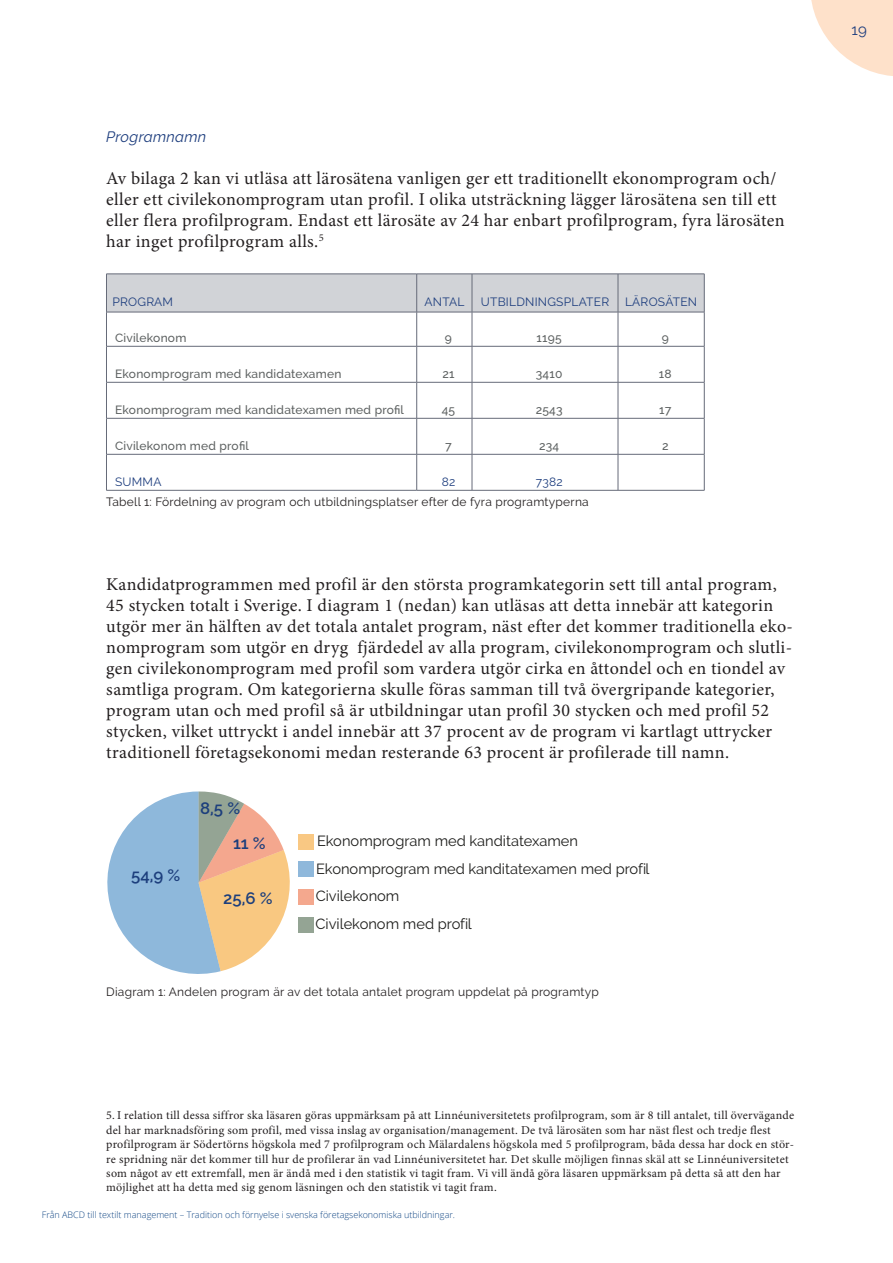
<style>
.page{position:relative;width:893px;height:1263px;background:#fff}
.page>*{position:absolute;margin:0;border:0;box-sizing:border-box;transform-origin:0 0}
.t1{font:18px/21px "Minion Pro";letter-spacing:.02em;color:#231f20}
.t2{font:600 16.8px "Raleway";color:#1d3f7d}
.Underrubrik2{font:italic 15px "Raleway";letter-spacing:.02em;color:#1e3e7e}
.t3{font:15px "Raleway";color:#1e3e7e}
.t4{font:14.7px/27.8px "Raleway";color:#1d1d1b}
.t5{font:12px/14.4px "Minion Pro";letter-spacing:.02em;color:#231f20}
.t6{font:12px "Raleway";letter-spacing:.02em;color:#231f20}
.Byline_Title_-_Align{font:500 12px "Raleway";letter-spacing:.02em;color:#5d6161}
.Chapter_Title_-_Alig{font:12px "Raleway";letter-spacing:.02em;color:#1e3e7e}
.t7{font:300 9px "Open Sans";color:#124785}
</style>
<div class="page">
<svg style="left:811px;top:0;width:82px;height:76px"></svg>
<div style="left:107px;top:275px;width:597px;height:37px;background:#d1d3d7"></div>
<hr style="left:106px;top:274px;width:1px;height:38px;background:#666b79">
<hr style="left:416px;top:274px;width:1px;height:38px;background:#666b79">
<hr style="left:472px;top:274px;width:1px;height:38px;background:#666b79">
<hr style="left:618px;top:274px;width:1px;height:38px;background:#666b79">
<hr style="left:704px;top:274px;width:1px;height:38px;background:#666b79">
<hr style="left:106px;top:312px;width:311px;height:1px;background:#666b79">
<hr style="left:417px;top:312px;width:55px;height:1px;background:#666b79">
<hr style="left:416px;top:312px;width:1px;height:34px;background:#666b79">
<hr style="left:472px;top:312px;width:146px;height:1px;background:#666b79">
<hr style="left:472px;top:312px;width:1px;height:34px;background:#666b79">
<hr style="left:618px;top:312px;width:86px;height:1px;background:#666b79">
<hr style="left:618px;top:312px;width:1px;height:34px;background:#666b79">
<hr style="left:704px;top:312px;width:1px;height:34px;background:#666b79">
<hr style="left:106px;top:346px;width:311px;height:1px;background:#666b79">
<hr style="left:106px;top:346px;width:1px;height:36px;background:#666b79">
<hr style="left:417px;top:346px;width:55px;height:1px;background:#666b79">
<hr style="left:416px;top:346px;width:1px;height:36px;background:#666b79">
<hr style="left:472px;top:346px;width:146px;height:1px;background:#666b79">
<hr style="left:472px;top:346px;width:1px;height:36px;background:#666b79">
<hr style="left:618px;top:346px;width:86px;height:1px;background:#666b79">
<hr style="left:618px;top:346px;width:1px;height:36px;background:#666b79">
<hr style="left:704px;top:346px;width:1px;height:36px;background:#666b79">
<hr style="left:106px;top:382px;width:311px;height:1px;background:#666b79">
<hr style="left:106px;top:382px;width:1px;height:36px;background:#666b79">
<hr style="left:417px;top:382px;width:55px;height:1px;background:#666b79">
<hr style="left:416px;top:382px;width:1px;height:36px;background:#666b79">
<hr style="left:472px;top:382px;width:146px;height:1px;background:#666b79">
<hr style="left:472px;top:382px;width:1px;height:36px;background:#666b79">
<hr style="left:618px;top:382px;width:86px;height:1px;background:#666b79">
<hr style="left:618px;top:382px;width:1px;height:36px;background:#666b79">
<hr style="left:704px;top:382px;width:1px;height:36px;background:#666b79">
<hr style="left:106px;top:418px;width:311px;height:1px;background:#666b79">
<hr style="left:106px;top:418px;width:1px;height:36px;background:#666b79">
<hr style="left:417px;top:418px;width:55px;height:1px;background:#666b79">
<hr style="left:416px;top:418px;width:1px;height:36px;background:#666b79">
<hr style="left:472px;top:418px;width:146px;height:1px;background:#666b79">
<hr style="left:472px;top:418px;width:1px;height:36px;background:#666b79">
<hr style="left:618px;top:418px;width:86px;height:1px;background:#666b79">
<hr style="left:618px;top:418px;width:1px;height:36px;background:#666b79">
<hr style="left:704px;top:418px;width:1px;height:36px;background:#666b79">
<hr style="left:106px;top:454px;width:311px;height:1px;background:#666b79">
<hr style="left:106px;top:454px;width:1px;height:36px;background:#666b79">
<hr style="left:417px;top:454px;width:55px;height:1px;background:#666b79">
<hr style="left:416px;top:454px;width:1px;height:36px;background:#666b79">
<hr style="left:472px;top:454px;width:146px;height:1px;background:#666b79">
<hr style="left:472px;top:454px;width:1px;height:36px;background:#666b79">
<hr style="left:618px;top:454px;width:86px;height:1px;background:#666b79">
<hr style="left:618px;top:454px;width:1px;height:36px;background:#666b79">
<hr style="left:704px;top:454px;width:1px;height:36px;background:#666b79">
<hr style="left:106px;top:490px;width:311px;height:1px;background:#666b79">
<hr style="left:417px;top:490px;width:55px;height:1px;background:#666b79">
<hr style="left:472px;top:490px;width:146px;height:1px;background:#666b79">
<hr style="left:618px;top:490px;width:86px;height:1px;background:#666b79">
<hr style="left:106px;top:274px;width:311px;height:1px;background:#666b79">
<hr style="left:417px;top:274px;width:55px;height:1px;background:#666b79">
<hr style="left:472px;top:274px;width:146px;height:1px;background:#666b79">
<hr style="left:618px;top:274px;width:86px;height:1px;background:#666b79">
<hr style="left:106px;top:312px;width:1px;height:34px;background:#666b79">
<svg style="left:107px;top:791px;width:195px;height:183px"></svg>
<div style="left:298px;top:834px;width:16px;height:15px;background:#f9c883"></div>
<div style="left:298px;top:917px;width:16px;height:16px;background:#94a494"></div>
<div style="left:298px;top:889px;width:16px;height:16px;background:#f4a88e"></div>
<div style="left:298px;top:861px;width:16px;height:16px;background:#8fb8db"></div>
<p class="Underrubrik2" style="left:106px;top:128px;width:102px">Programnamn</p>
<p class="t1" style="left:106px;top:167px;width:680px">Av bilaga 2 kan vi utläsa att lärosätena vanligen ger ett traditionellt ekonomprogram och/ eller ett civilekonomprogram utan profil. I olika utsträckning lägger lärosätena sen till ett eller flera profilprogram. Endast ett lärosäte av 24 har enbart profilprogram, fyra lärosäten har inget profilprogram alls.<sup>5</sup></p>
<p class="Chapter_Title_-_Alig" style="left:112px;top:295px;width:62px">PROGRAM</p>
<p class="Chapter_Title_-_Alig" style="left:425px;top:295px;width:41px">ANTAL</p>
<p class="Chapter_Title_-_Alig" style="left:481px;top:295px;width:130px">UTBILDNINGSPLATER</p>
<p class="Chapter_Title_-_Alig" style="left:625px;top:295px;width:74px">LÄROSÄTEN</p>
<p class="Byline_Title_-_Align" style="left:115px;top:331px;width:73px">Civilekonom</p>
<p class="Byline_Title_-_Align" style="left:445px;top:331px;width:9px">9</p>
<p class="Byline_Title_-_Align" style="left:537px;top:331px;width:27px">1195</p>
<p class="Byline_Title_-_Align" style="left:662px;top:331px;width:9px">9</p>
<p class="Byline_Title_-_Align" style="left:115px;top:367px;width:228px">Ekonomprogram med kandidatexamen</p>
<p class="Byline_Title_-_Align" style="left:442px;top:367px;width:14px">21</p>
<p class="Byline_Title_-_Align" style="left:536px;top:367px;width:28px">3410</p>
<p class="Byline_Title_-_Align" style="left:659px;top:367px;width:14px">18</p>
<p class="Byline_Title_-_Align" style="left:115px;top:403px;width:290px">Ekonomprogram med kandidatexamen med profil</p>
<p class="Byline_Title_-_Align" style="left:442px;top:403px;width:15px">45</p>
<p class="Byline_Title_-_Align" style="left:536px;top:403px;width:28px">2543</p>
<p class="Byline_Title_-_Align" style="left:659px;top:403px;width:14px">17</p>
<p class="Byline_Title_-_Align" style="left:115px;top:439px;width:135px">Civilekonom med profil</p>
<p class="Byline_Title_-_Align" style="left:445px;top:439px;width:8px">7</p>
<p class="Byline_Title_-_Align" style="left:539px;top:439px;width:22px">234</p>
<p class="Byline_Title_-_Align" style="left:662px;top:439px;width:8px">2</p>
<p class="Chapter_Title_-_Alig" style="left:115px;top:475px;width:48px">SUMMA</p>
<p class="Chapter_Title_-_Alig" style="left:442px;top:475px;width:15px">82</p>
<p class="Chapter_Title_-_Alig" style="left:536px;top:475px;width:28px">7382</p>
<p class="t6" style="left:106px;top:494px;width:484px">Tabell 1: Fördelning av program och utbildningsplatser efter de fyra programtyperna</p>
<p class="t1" style="left:106px;top:573px;width:688px">Kandidatprogrammen med profil är den största programkategorin sett till antal program, 45 stycken totalt i Sverige. I diagram 1 (nedan) kan utläsas att detta innebär att kategorin utgör mer än hälften av det totala antalet program, näst efter det kommer traditionella eko&shy;nomprogram som utgör en dryg fjärdedel av alla program, civilekonomprogram och slutli&shy;gen civilekonomprogram med profil som vardera utgör cirka en åttondel och en tiondel av samtliga program. Om kategorierna skulle föras samman till två övergripande kategorier, program utan och med profil så är utbildningar utan profil 30 stycken och med profil 52 stycken, vilket uttryckt i andel innebär att 37 procent av de program vi kartlagt uttrycker traditionell företagsekonomi medan resterande 63 procent är profilerade till namn.</p>
<p class="t2" style="left:131px;top:866px;width:51px">54,9 %</p>
<p class="t2" style="left:200px;top:798px;width:42px">8,5 %</p>
<p class="t2" style="left:233px;top:833px;width:34px">11 %</p>
<p class="t2" style="left:223px;top:889px;width:51px">25,6 %</p>
<p class="t4" style="left:317px;top:827px;width:262px">Ekonomprogram med kanditatexamen</p>
<p class="t4" style="left:316px;top:855px;width:335px">Ekonomprogram med kanditatexamen med profil</p>
<p class="t4" style="left:315px;top:882px;width:158px">Civilekonom<br>Civilekonom med profil</p>
<p class="t6" style="left:106px;top:984px;width:494px">Diagram 1: Andelen program är av det totala antalet program uppdelat på programtyp</p>
<p class="t5" style="left:106px;top:1108px;width:689px">5.I relation till dessa siffror ska läsaren göras uppmärksam på att Linnéuniversitetets profilprogram, som är 8 till antalet, till övervägande del har marknadsföring som profil, med vissa inslag av organisation/management. De två lärosäten som har näst flest och tredje flest profilprogram är Södertörns högskola med 7 profilprogram och Mälardalens högskola med 5 profilprogram, båda dessa har dock en stör&shy;re spridning när det kommer till hur de profilerar än vad Linnéuniversitetet har. Det skulle möjligen finnas skäl att se Linnéuniversitetet som något av ett extremfall, men är ändå med i den statistik vi tagit fram. Vi vill ändå göra läsaren uppmärksam på detta så att den har möjlighet att ha detta med sig genom läsningen och den statistik vi tagit fram.</p>
<p class="t7" style="left:42px;top:1208px;width:415px">Från ABCD till textilt management – Tradition och förnyelse i svenska företagsekonomiska utbildningar.</p>
<p class="t3" style="left:851px;top:21px;width:17px">19</p>
</div>
